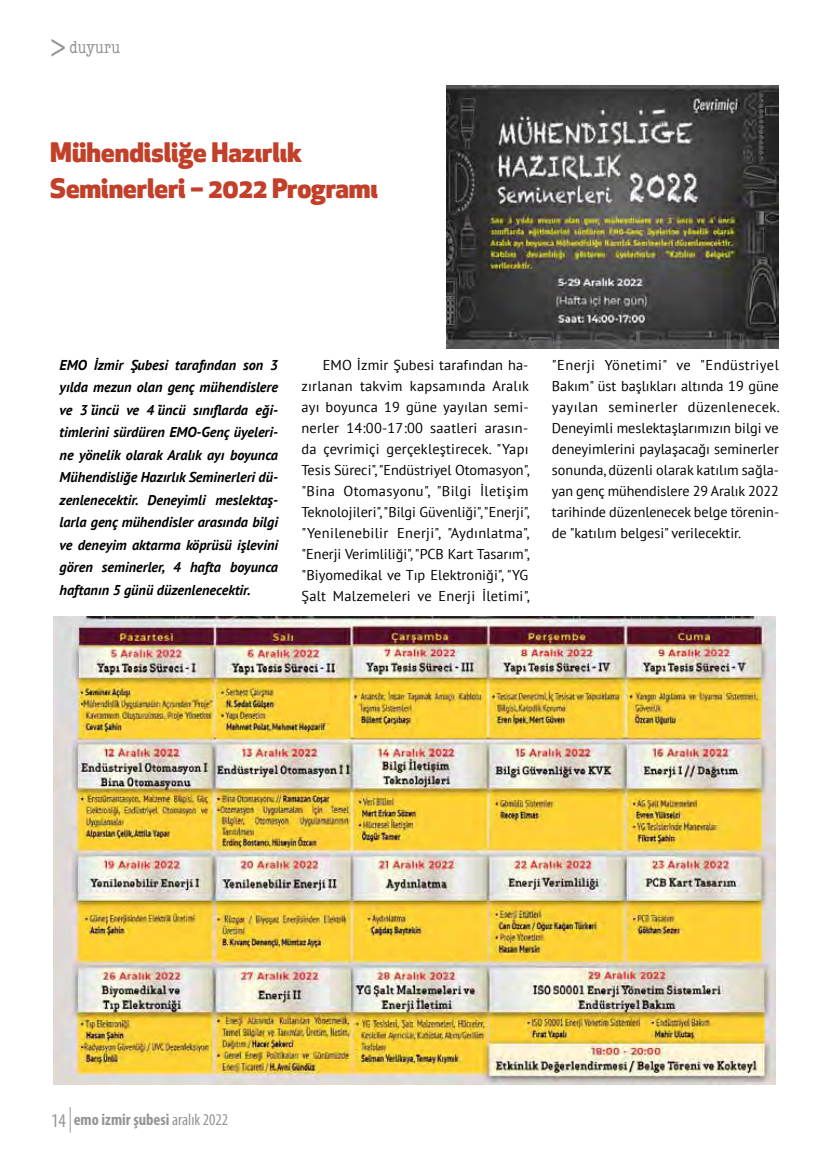
<style>
.page{position:relative;width:830px;height:1170px;background:#fff}
.page>*{position:absolute;margin:0;border:0;box-sizing:border-box;transform-origin:0 0}
.t1{font:33px "Apex New";color:#939598}
.t2{font:800 26.25px/36px "Apex New";color:#c23f2a}
.t3{font:condensed 18px "American Typewriter";letter-spacing:.01em;color:#939598}
.t4{font:700 condensed 16.5px "Myriad Pro";color:#939598}
.t5{font:14.25px/21px "PT Sans";color:#000;text-align:justify}
.t6{font:italic 700 14.25px/22.5px "PT Sans";color:#000;text-align:justify}
.s1{font-weight:400;font-size:19.5px}
.s2{font-weight:400}
</style>
<div class="page">
<svg style="left:70px;top:1107px;width:1px;height:25px"></svg>
<img style="left:53px;top:617px;width:722px;height:467px">
<img style="left:446px;top:85px;width:332px;height:264px">
<h1 class="t1" style="left:50px;top:26px;width:18px">&gt;</h1>
<p class="t3" style="left:69px;top:33px;width:52px">duyuru</p>
<h2 class="t2" style="left:50px;top:134px;width:329px">Mühendisliğe Hazırlık<br>Seminerleri – 2022 Programı</h2>
<p class="t6" style="left:60px;top:353px;width:220px">EMO İzmir Şubesi tarafından son 3 yılda mezun olan genç mühendislere ve 3`üncü ve 4`üncü sınıflarda eği&shy;timlerini sürdüren EMO-Genç üyeleri&shy;ne yönelik olarak Aralık ayı boyunca Mühendisliğe Hazırlık Seminerleri dü&shy;zenlenecektir. Deneyimli meslektaş&shy;larla genç mühendisler arasında bilgi ve deneyim aktarma köprüsü işlevini gören seminerler, 4 hafta boyunca haftanın 5 günü düzenlenecektir.</p>
<p class="t5" style="left:301px;top:354px;width:230px;text-indent:21px">EMO İzmir Şubesi tarafından ha&shy;zırlanan takvim kapsamında Aralık ayı boyunca 19 güne yayılan semi&shy;nerler 14:00-17:00 saatleri arasın&shy;da çevrimiçi gerçekleştirecek. "Yapı Tesis Süreci", "Endüstriyel Otomasyon", "Bina Otomasyonu", "Bilgi İletişim Teknolojileri", "Bilgi Güvenliği", "Enerji", "Yenilenebilir Enerji", "Aydınlatma", "Enerji Verimliliği", "PCB Kart Tasarım", "Biyomedikal ve Tıp Elektroniği", "YG Şalt Malzemeleri ve Enerji İletimi",</p>
<p class="t5" style="left:551px;top:354px;width:229px">"Enerji Yönetimi" ve "Endüstriyel Bakım" üst başlıkları altında 19 güne yayılan seminerler düzenlenecek.<br>Deneyimli meslektaşlarımızın bilgi ve deneyimlerini paylaşacağı seminerler sonunda, düzenli olarak katılım sağla&shy;yan genç mühendislere 29 Aralık 2022 tarihinde düzenlenecek belge törenin&shy;de "katılım belgesi" verilecektir.</p>
<p class="t4" style="left:51px;top:1109px;width:179px"><span class="s1">14</span> emo izmir şubesi <span class="s2">aralık 2022</span></p>
</div>
